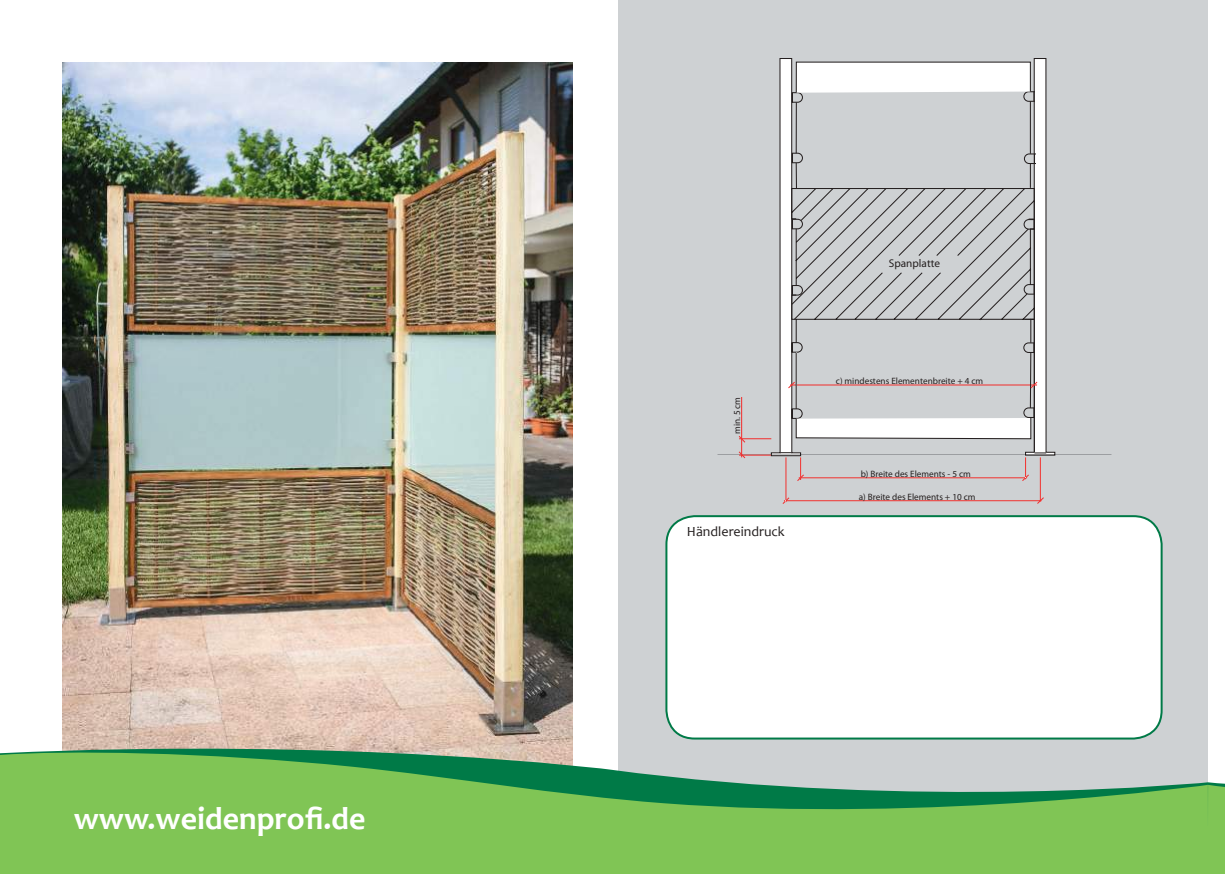
<style>
.page{position:relative;width:1225px;height:874px;background:#fff}
.page>*{position:absolute;margin:0;border:0;box-sizing:border-box;transform-origin:0 0}
.t1{font:700 32px "Candara";color:#fff}
.t2{font:14px "Candara";color:#241f1f}
.t3{font:11.2px "Myriad Pro";color:#241f1f}
.t4{font:9.2px "Myriad Pro";color:#241f1f}
</style>
<div class="page">
<img style="left:62px;top:62px;width:511px;height:674px">
<div style="left:618px;top:0;width:590px;height:817px;background:#ced1d3"></div>
<div style="left:666px;top:516px;width:495px;height:222px;background:#fff;border-radius:28px"></div>
<div style="left:665px;top:515px;width:497px;height:224px;border:2px solid #007a47;border-radius:28px"></div>
<svg style="left:62px;top:736px;width:1086px;height:14px"></svg>
<svg style="left:1208px;top:782px;width:17px;height:44px"></svg>
<svg style="left:0;top:750px;width:1208px;height:76px;fill:#80c555"></svg>
<div style="left:1208px;top:826px;width:17px;height:47px;background:#80c555"></div>
<div style="left:0;top:826px;width:1208px;height:47px;background:#80c555"></div>
<hr style="left:739px;top:438px;width:32px;height:1px;background:#f1302f">
<hr style="left:739px;top:454px;width:32px;height:1px;background:#f1302f">
<hr style="left:741px;top:397px;width:1px;height:60px;background:#f1302f">
<svg style="left:737px;top:450px;width:9px;height:9px"></svg>
<svg style="left:738px;top:434px;width:8px;height:9px"></svg>
<svg style="left:770px;top:58px;width:285px;height:446px"></svg>
<h1 class="t1" style="left:74px;top:798px;width:293px">www.weidenprofi.de</h1>
<p class="t4" style="left:732px;top:434px;width:39px;rotate:-90deg">min. 5 cm</p>
<h2 class="t2" style="left:687px;top:522px;width:99px">Händlereindruck</h2>
<p class="t3" style="left:889px;top:257px;width:53px">Spanplatte</p>
<p class="t4" style="left:836px;top:376px;width:149px">c) mindestens Elementenbreite + 4 cm</p>
<p class="t4" style="left:860px;top:468px;width:112px">b) Breite des Elements - 5 cm</p>
<p class="t4" style="left:859px;top:491px;width:118px">a) Breite des Elements + 10 cm</p>
</div>
